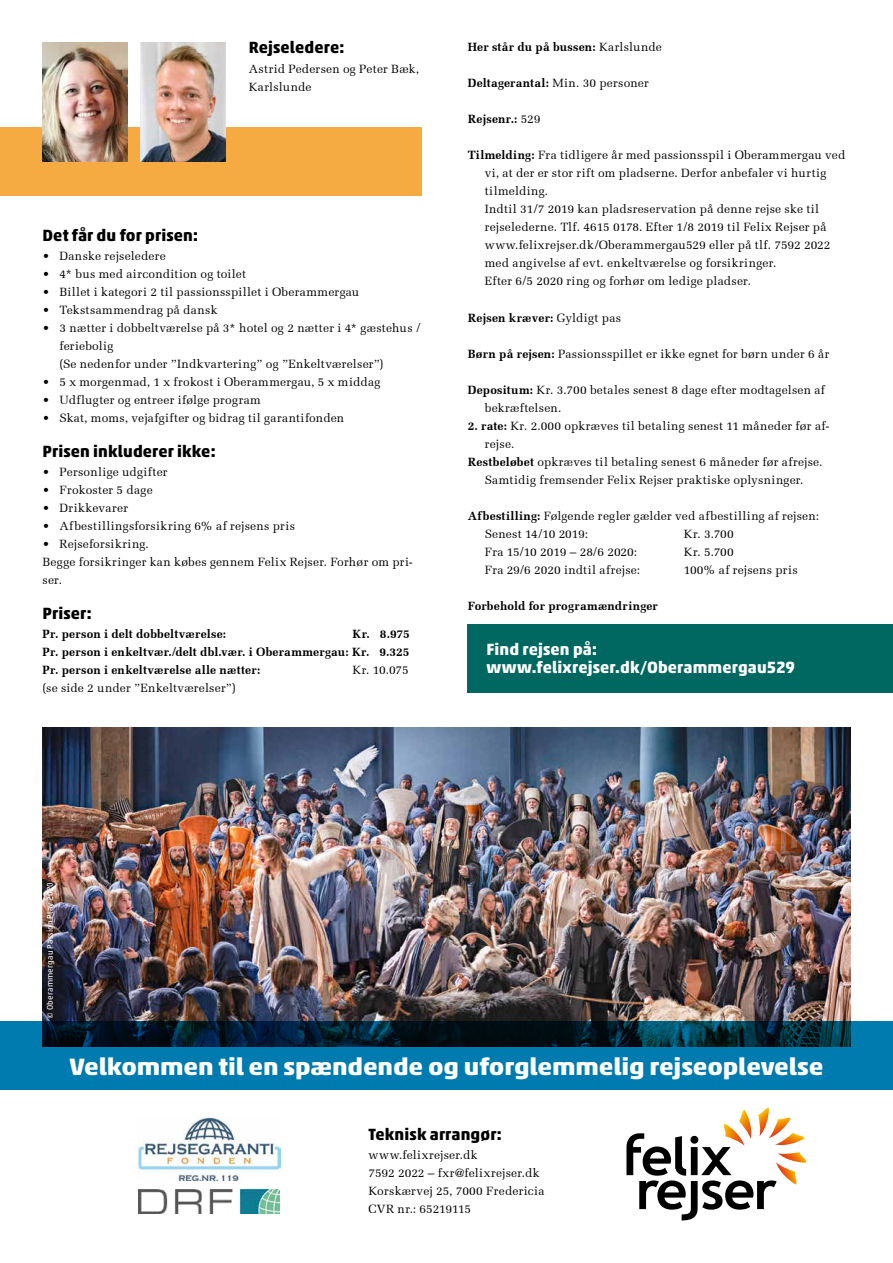
<style>
.page{position:relative;width:893px;height:1263px;background:#fff}
.page>*{position:absolute;margin:0;border:0;box-sizing:border-box;transform-origin:0 0}
.t1{font:700 24px "Akko Pro";letter-spacing:-.01em;color:#fff;scale:1.1 1}
.t2{font:700 16.5px "Akko Pro";letter-spacing:.01em;color:#000}
.t3{font:700 16.5px/18px "Akko Pro";letter-spacing:.01em;color:#fff}
.t4{font:12px/18px "Melior";letter-spacing:.02em;color:#000}
.t5{font:700 12px/18px "Melior";letter-spacing:.015em;color:#000;text-align:justify}
.t6{font:12px "Melior";letter-spacing:-.005em;color:#000}
.t7{font:8.25px "Akko Pro";letter-spacing:.03em;color:#fff}
.s1{font-weight:400}
.s2{font-weight:700}
</style>
<div class="page">
<div style="left:468px;top:625px;width:425px;height:68px;background:#006860"></div>
<img style="left:43px;top:727px;width:807px;height:294px">
<img style="left:137px;top:1117px;width:143px;height:64px">
<img style="left:139px;top:1190px;width:140px;height:23px">
<svg style="left:626px;top:1108px;width:181px;height:112px"></svg>
<svg style="left:0;top:1021px;width:893px;height:68px;background:#005b82"></svg>
<div style="left:0;top:128px;width:422px;height:68px;background:#f6aa42"></div>
<img style="left:43px;top:43px;width:85px;height:119px">
<img style="left:140px;top:43px;width:85px;height:119px">
<h2 class="t2" style="left:249px;top:38px;width:97px">Rejseledere:</h2>
<p class="t4" style="left:249px;top:60px;width:172px">Astrid Pedersen og Peter Bæk,<br>Karlslunde</p>
<h2 class="t2" style="left:43px;top:225px;width:157px">Det får du for prisen:</h2>
<p class="t4" style="left:43px;top:247px;width:125px">• Danske rejseledere</p>
<p class="t4" style="left:43px;top:265px;width:205px">• 4* bus med aircondition og toilet</p>
<p class="t4" style="left:43px;top:283px;width:318px">• Billet i kategori 2 til passionsspillet i Oberammergau</p>
<p class="t4" style="left:43px;top:301px;width:176px">• Tekstsammendrag på dansk</p>
<p class="t4" style="left:60px;top:319px;width:363px;text-indent:-17px">• 3 nætter i dobbeltværelse på 3* hotel og 2 nætter i 4* gæstehus / feriebolig<br>(Se nedenfor under ”Indkvartering” og ”Enkeltværelser”)</p>
<p class="t4" style="left:43px;top:373px;width:339px">• 5 x morgenmad, 1 x frokost i Oberammergau, 5 x middag</p>
<p class="t4" style="left:43px;top:391px;width:220px">• Udflugter og entreer ifølge program</p>
<p class="t4" style="left:43px;top:409px;width:303px">• Skat, moms, vejafgifter og bidrag til garantifonden</p>
<h2 class="t2" style="left:43px;top:441px;width:175px">Prisen inkluderer ikke:</h2>
<p class="t4" style="left:43px;top:463px;width:127px">• Personlige udgifter</p>
<p class="t4" style="left:43px;top:481px;width:112px">• Frokoster 5 dage</p>
<p class="t4" style="left:43px;top:499px;width:87px">• Drikkevarer</p>
<p class="t4" style="left:43px;top:517px;width:254px">• Afbestillingsforsikring 6% af rejsens pris</p>
<p class="t4" style="left:43px;top:535px;width:372px">• Rejseforsikring.<br>Begge forsikringer kan købes gennem Felix Rejser. Forhør om pri&shy;ser.</p>
<h2 class="t2" style="left:43px;top:603px;width:51px">Priser:</h2>
<p class="t5" style="left:43px;top:625px;width:185px">Pr. person i delt dobbeltværelse:</p>
<p class="t5" style="left:43px;top:625px;width:369px;text-indent:310px">Kr. 8.975<br>Pr. person i enkeltvær./delt dbl.vær. i Oberammergau: Kr. 9.325<br>Pr. person i enkeltværelse alle nætter:</p>
<p class="t4" style="left:353px;top:661px;width:58px">Kr. 10.075</p>
<p class="t4" style="left:43px;top:679px;width:195px">(se side 2 under ”Enkeltværelser”)</p>
<p class="t5" style="left:468px;top:38px;width:196px">Her står du på bussen: <span class="s1">Karlslunde</span></p>
<p class="t5" style="left:468px;top:74px;width:183px">Deltagerantal: <span class="s1">Min. 30 personer</span></p>
<p class="t5" style="left:468px;top:110px;width:74px">Rejsenr.: <span class="s1">529</span></p>
<p class="t4" style="left:485px;top:146px;width:362px;text-indent:-17px"><span class="s2">Tilmelding:</span> Fra tidligere år med passionsspil i Oberammergau ved vi, at der er stor rift om pladserne. Derfor anbefaler vi hurtig tilmelding.<br>Indtil 31/7 2019 kan pladsreservation på denne rejse ske til rejselederne. Tlf. 4615 0178. Efter 1/8 2019 til Felix Rejser på www.felixrejser.dk/Oberammergau529 eller på tlf. 7592 2022 med angivelse af evt. enkeltværelse og forsikringer.<br>Efter 6/5 2020 ring og forhør om ledige pladser.</p>
<p class="t5" style="left:468px;top:308px;width:155px">Rejsen kræver: <span class="s1">Gyldigt pas</span></p>
<p class="t4" style="left:468px;top:344px;width:363px"><span class="s2">Børn på rejsen:</span> Passionsspillet er ikke egnet for børn under 6 år</p>
<p class="t4" style="left:485px;top:380px;width:342px;text-indent:-17px"><span class="s2">Depositum:</span> Kr. 3.700 betales senest 8 dage efter modtagelsen af bekræftelsen.</p>
<p class="t4" style="left:468px;top:416px;width:363px"><span class="s2">2. rate:</span> Kr. 2.000 opkræves til betaling senest 11 måneder før af-</p>
<p class="t4" style="left:485px;top:434px;width:31px">rejse.</p>
<p class="t4" style="left:468px;top:452px;width:356px"><span class="s2">Restbeløbet</span> opkræves til betaling senest 6 måneder før afrejse.</p>
<p class="t4" style="left:485px;top:470px;width:320px">Samtidig fremsender Felix Rejser praktiske oplysninger.</p>
<p class="t4" style="left:485px;top:506px;width:336px;text-indent:-17px"><span class="s2">Afbestilling:</span> Følgende regler gælder ved afbestilling af rejsen:<br>Senest 14/10 2019:</p>
<p class="t4" style="left:684px;top:524px;width:52px">Kr. 3.700</p>
<p class="t6" style="left:485px;top:544px;width:154px">Fra 15/10 2019 – 28/6 2020:</p>
<p class="t4" style="left:684px;top:542px;width:52px">Kr. 5.700</p>
<p class="t4" style="left:485px;top:560px;width:157px">Fra 29/6 2020 indtil afrejse:</p>
<p class="t4" style="left:684px;top:560px;width:115px">100% af rejsens pris</p>
<p class="t5" style="left:468px;top:596px;width:192px">Forbehold for programændringer</p>
<h2 class="t3" style="left:486px;top:640px;width:310px">Find rejsen på: www.felixrejser.dk/Oberammergau529</h2>
<p class="t7" style="left:45px;top:1019px;width:139px;rotate:-90deg">© Oberammergau Passion Play 2020</p>
<h1 class="t1" style="left:69px;top:1051px;width:687px">Velkommen til en spændende og uforglemmelig rejseoplevelse</h1>
<h2 class="t2" style="left:369px;top:1124px;width:135px">Teknisk arrangør:</h2>
<p class="t4" style="left:369px;top:1146px;width:177px">www.felixrejser.dk<br>7592 2022 – fxr@felixrejser.dk<br>Korskærvej 25, 7000 Fredericia<br>CVR nr.: 65219115</p>
</div>
